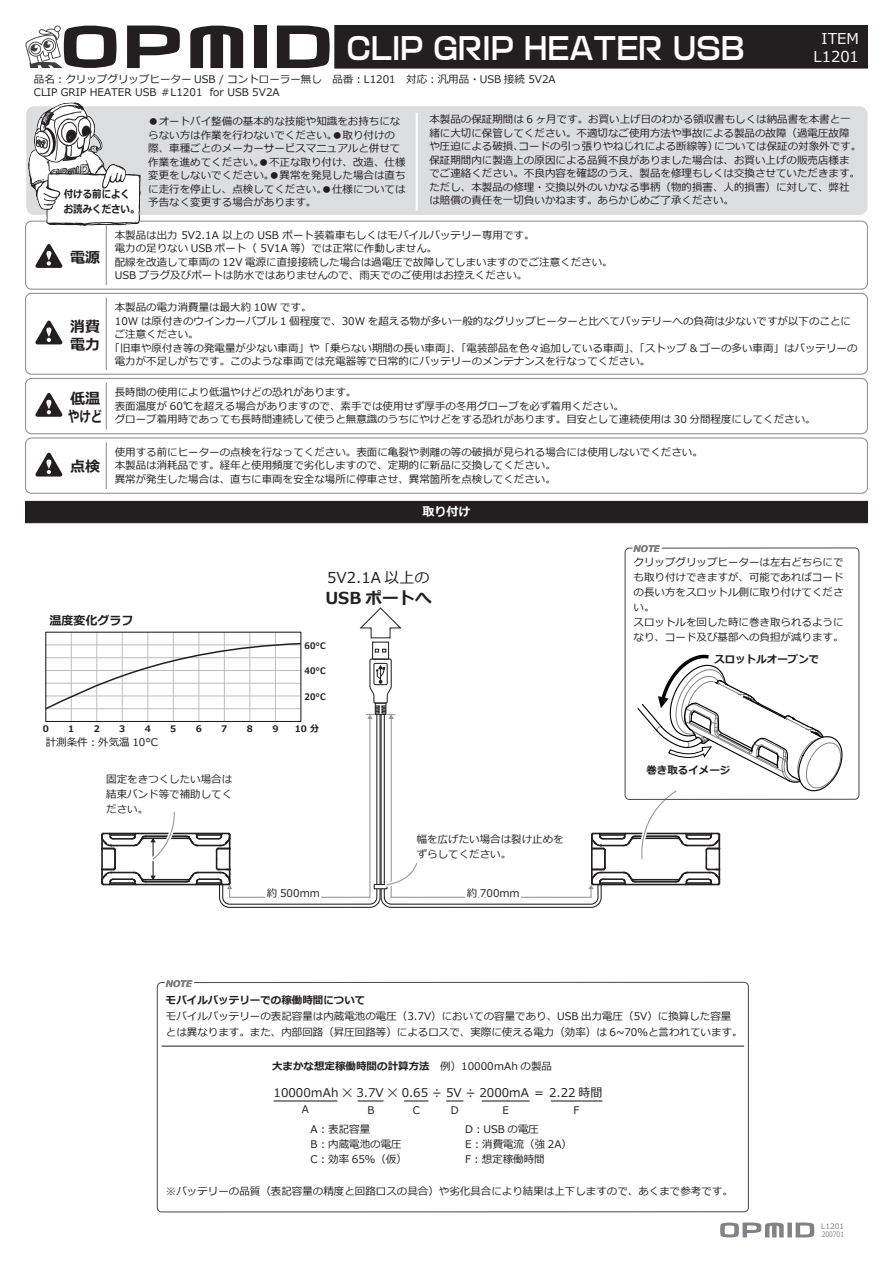
<style>
.page{position:relative;width:893px;height:1263px;background:#fff}
.page>*{position:absolute;margin:0;border:0;box-sizing:border-box;transform-origin:0 0}
.t1{font:700 30px "Logo G Std";color:#fff}
.t2{font:700 16.5px "Meiryo";color:#231f20}
.t3{font:700 15px/18px "Meiryo";color:#231f20}
.t4{font:15px "Meiryo";color:#231f20}
.t5{font:15px/18px "Meiryo";color:#fff;text-align:center}
.t6{font:12px "Meiryo";color:#231f20}
.t7{font:700 12px "Meiryo";color:#231f20}
.t8{font:700 12px "Meiryo";color:#fff}
.t9{font:700 10.8px/15px "Meiryo";color:#231f20;scale:.88 1}
.t10{font:10.5px/13.5px "Meiryo";color:#231f20}
.t11{font:700 10.5px "Meiryo";color:#231f20}
.t12{font:italic 700 10.5px "Meiryo";color:#231f20}
.t13{font:700 9px "Meiryo";color:#231f20}
.t14{font:700 9px "Meiryo";color:#231f20;scale:.9 1}
.t15{font:italic 700 9px "Meiryo";color:#545557}
.t16{font:7.5px/8.6px "Meiryo";color:#808285}
.s1{font-weight:400}
</style>
<div class="page">
<svg style="left:35px;top:244px;width:28px;height:24px"></svg>
<svg style="left:35px;top:452px;width:28px;height:24px"></svg>
<svg style="left:35px;top:320px;width:28px;height:24px"></svg>
<svg style="left:35px;top:392px;width:28px;height:25px"></svg>
<svg style="left:45px;top:607px;width:798px;height:301px"></svg>
<div style="left:625px;top:547px;width:234px;height:253px;border:1px solid #535355;border-radius:4px"></div>
<svg style="left:628px;top:547px;width:38px;height:2px"></svg>
<div style="left:157px;top:982px;width:592px;height:230px;border:1px solid #535355;border-radius:4px"></div>
<svg style="left:161px;top:982px;width:37px;height:2px"></svg>
<hr style="left:274px;top:1100px;width:63px;height:1px;background:#231f20">
<svg style="left:358px;top:1100px;width:25px;height:1px"></svg>
<svg style="left:404px;top:1100px;width:24px;height:1px"></svg>
<hr style="left:551px;top:1100px;width:51px;height:1px;background:#231f20">
<svg style="left:446px;top:1100px;width:17px;height:1px"></svg>
<hr style="left:482px;top:1100px;width:48px;height:1px;background:#231f20">
<hr style="left:162px;top:1046px;width:582px;height:1px;background:#231f20">
<svg style="left:277px;top:26px;width:53px;height:42px"></svg>
<div style="left:254px;top:26px;width:12px;height:42px;background:#231f20"></div>
<svg style="left:127px;top:26px;width:53px;height:42px"></svg>
<svg style="left:190px;top:25px;width:53px;height:43px"></svg>
<div style="left:334px;top:25px;width:534px;height:44px;background:#231f20;border:1px solid #231f20"></div>
<svg style="left:25px;top:25px;width:92px;height:43px"></svg>
<div style="left:26px;top:106px;width:841px;height:109px;background:#dcdddf;border-radius:8px"></div>
<div style="left:25px;top:221px;width:843px;height:69px;border:1px solid #939598;border-radius:6px"></div>
<img style="left:28px;top:102px;width:113px;height:125px">
<hr style="left:416px;top:113px;width:2px;height:98px;background:#fff">
<hr style="left:106px;top:225px;width:1px;height:60px;background:#939598">
<div style="left:25px;top:293px;width:843px;height:82px;border:1px solid #939598;border-radius:6px"></div>
<hr style="left:106px;top:298px;width:1px;height:72px;background:#939598">
<div style="left:25px;top:378px;width:843px;height:56px;border:1px solid #939598;border-radius:6px"></div>
<hr style="left:106px;top:383px;width:1px;height:46px;background:#939598">
<div style="left:25px;top:437px;width:843px;height:57px;border:1px solid #939598;border-radius:6px"></div>
<hr style="left:106px;top:442px;width:1px;height:47px;background:#939598">
<div style="left:25px;top:501px;width:843px;height:22px;background:#231f20"></div>
<svg style="left:720px;top:1222px;width:94px;height:16px"></svg>
<h1 class="t1" style="left:347px;top:28px;width:399px">CLIP GRIP HEATER USB</h1>
<h3 class="t5" style="left:813px;top:30px;width:47px">ITEM<br>L1201</h3>
<p class="t10" style="left:34px;top:73px;width:523px">品名︓クリップグリップヒーター USB / コントローラー無し　品番︓L1201　対応︓汎用品・USB 接続 5V2A<br>CLIP GRIP HEATER USB ＃L1201 for USB 5V2A</p>
<p class="t9" style="left:64px;top:187px;width:88px">付ける前によくお読みください。</p>
<p class="t10" style="left:148px;top:115px;width:259px">●オートバイ整備の基本的な技能や知識をお持ちにならない方は作業を行わないでください。●取り付けの際、車種ごとのメーカーサービスマニュアルと併せて作業を進めてください。●不正な取り付け、改造、仕様変更をしないでください。●異常を発見した場合は直ちに走行を停止し、点検してください。●仕様については予告なく変更する場合があります。</p>
<p class="t10" style="left:429px;top:113px;width:433px">本製品の保証期間は 6 ヶ月です。お買い上げ日のわかる領収書もしくは納品書を本書と一緒に大切に保管してください。不適切なご使用方法や事故による製品の故障（過電圧故障や圧迫による破損、コードの引っ張りやねじれによる断線等）については保証の対象外です。保証期間内に製造上の原因による品質不良がありました場合は、お買い上げの販売店様までご連絡ください。不良内容を確認のうえ、製品を修理もしくは交換させていただきます。ただし、本製品の修理・交換以外のいかなる事柄（物的損害、人的損害）に対して、弊社は賠償の責任を一切負いかねます。あらかじめご了承ください。</p>
<h3 class="t3" style="left:70px;top:250px;width:31px">電源</h3>
<h3 class="t3" style="left:70px;top:318px;width:31px">消費電力</h3>
<h3 class="t3" style="left:68px;top:390px;width:35px">低温やけど</h3>
<h3 class="t3" style="left:70px;top:458px;width:31px">点検</h3>
<p class="t10" style="left:115px;top:229px;width:499px">本製品は出力 5V2.1A 以上の USB ポート装着車もしくはモバイルバッテリー専用です。<br>電力の足りない USB ポート（ 5V1A 等）では正常に作動しません。<br>配線を改造して車両の 12V 電源に直接接続した場合は過電圧で故障してしまいますのでご注意ください。USB プラグ及びポートは防水ではありませんので、雨天でのご使用はお控えください。</p>
<p class="t10" style="left:115px;top:301px;width:198px">本製品の電力消費量は最大約 10W です。</p>
<p class="t10" style="left:115px;top:315px;width:738px">10W は原付きのウインカーバブル 1 個程度で、30W を超える物が多い一般的なグリップヒーターと比べてバッテリーへの負荷は少ないですが以下のことに</p>
<p class="t10" style="left:115px;top:328px;width:86px">ご注意ください。</p>
<p class="t10" style="left:110px;top:342px;width:749px">「旧車や原付き等の発電量が少ない車両」や「乗らない期間の長い車両」、「電装部品を色々追加している車両」、「ストップ &amp; ゴーの多い車両」はバッテリーの</p>
<p class="t10" style="left:115px;top:355px;width:537px">電力が不足しがちです。このような車両では充電器等で日常的にバッテリーのメンテナンスを行なってください。</p>
<p class="t10" style="left:115px;top:386px;width:702px">長時間の使用により低温やけどの恐れがあります。<br>表面温度が 60℃を超える場合がありますので、素手では使用せず厚手の冬用グローブを必ず着用ください。<br>グローブ着用時であっても長時間連続して使うと無意識のうちにやけどをする恐れがあります。目安として連続使用は 30 分間程度にしてください。</p>
<p class="t10" style="left:115px;top:446px;width:589px">使用する前にヒーターの点検を行なってください。表面に亀裂や剥離の等の破損が見られる場合には使用しないでください。本製品は消耗品です。経年と使用頻度で劣化しますので、定期的に新品に交換してください。<br>異常が発生した場合は、直ちに車両を安全な場所に停車させ、異常箇所を点検してください。</p>
<p class="t8" style="left:422px;top:503px;width:49px">取り付け</p>
<p class="t15" style="left:634px;top:543px;width:28px">NOTE</p>
<h3 class="t4" style="left:327px;top:567px;width:104px">5V2.1A 以上の</h3>
<p class="t7" style="left:49px;top:612px;width:86px">温度変化グラフ</p>
<h2 class="t2" style="left:325px;top:586px;width:108px">USB ポートへ</h2>
<p class="t14" style="left:305px;top:639px;width:25px">60°C</p>
<p class="t14" style="left:305px;top:665px;width:25px">40°C</p>
<p class="t14" style="left:305px;top:690px;width:25px">20°C</p>
<p class="t13" style="left:43px;top:722px;width:8px">0</p>
<p class="t13" style="left:68px;top:722px;width:8px">1</p>
<p class="t13" style="left:94px;top:722px;width:8px">2</p>
<p class="t13" style="left:119px;top:722px;width:8px">3</p>
<p class="t13" style="left:145px;top:722px;width:8px">4</p>
<p class="t13" style="left:170px;top:722px;width:8px">5</p>
<p class="t13" style="left:196px;top:722px;width:8px">6</p>
<p class="t13" style="left:221px;top:722px;width:8px">7</p>
<p class="t13" style="left:247px;top:722px;width:8px">8</p>
<p class="t13" style="left:272px;top:722px;width:8px">9</p>
<p class="t13" style="left:295px;top:722px;width:26px">10 分</p>
<p class="t10" style="left:46px;top:736px;width:114px">計測条件︓外気温 10°C</p>
<p class="t10" style="left:106px;top:772px;width:127px;line-height:15px;text-align:justify">固定をきつくしたい場合は結束バンド等で補助してください。</p>
<p class="t10" style="left:417px;top:832px;width:148px;line-height:15px">幅を広げたい場合は裂け止めをずらしてください。</p>
<p class="t10" style="left:267px;top:887px;width:54px">約 500mm</p>
<p class="t10" style="left:467px;top:887px;width:54px">約 700mm</p>
<p class="t10" style="left:634px;top:555px;width:211px;line-height:15px">クリップグリップヒーターは左右どちらにでも取り付けできますが、可能であればコードの長い方をスロットル側に取り付けてください。<br>スロットルを回した時に巻き取られるようになり、コード及び基部への負担が減ります。</p>
<p class="t12" style="left:714px;top:652px;width:107px">スロットルオープンで</p>
<p class="t12" style="left:646px;top:763px;width:85px">巻き取るイメージ</p>
<p class="t15" style="left:166px;top:977px;width:28px">NOTE</p>
<p class="t11" style="left:166px;top:993px;width:201px">モバイルバッテリーでの稼働時間について</p>
<p class="t10" style="left:166px;top:1009px;width:578px;line-height:15.6px">モバイルバッテリーの表記容量は内蔵電池の電圧（3.7V）においての容量であり、USB 出力電圧（5V）に換算した容量とは異なります。また、内部回路（昇圧回路等）によるロスで、実際に使える電力（効率）は 6~70％と言われています。</p>
<p class="t11" style="left:272px;top:1058px;width:281px">大まかな想定稼働時間の計算方法　<span class="s1">例）10000ｍAh の製品</span></p>
<p class="t6" style="left:274px;top:1084px;width:330px">10000ｍAh ✕ 3.7V ✕ 0.65 ÷ 5V ÷ 2000mA ＝ 2.22 時間</p>
<p class="t10" style="left:302px;top:1103px;width:9px">A</p>
<p class="t10" style="left:367px;top:1104px;width:9px">B</p>
<p class="t10" style="left:413px;top:1104px;width:9px">C</p>
<p class="t10" style="left:451px;top:1104px;width:9px">D</p>
<p class="t10" style="left:502px;top:1104px;width:8px">E</p>
<p class="t10" style="left:573px;top:1104px;width:7px">F</p>
<p class="t10" style="left:311px;top:1122px;width:98px;line-height:15px">A︓表記容量<br>B︓内蔵電池の電圧<br>C︓効率 65％（仮）</p>
<p class="t10" style="left:465px;top:1122px;width:108px;line-height:15px">D︓USB の電圧<br>E︓消費電流（強 2A）<br>F︓想定稼働時間</p>
<p class="t10" style="left:166px;top:1185px;width:569px">※バッテリーの品質（表記容量の精度と回路ロスの具合）や劣化具合により結果は上下しますので、あくまで参考です。</p>
<p class="t16" style="left:821px;top:1222px;width:24px">L1201<br>200701</p>
</div>
